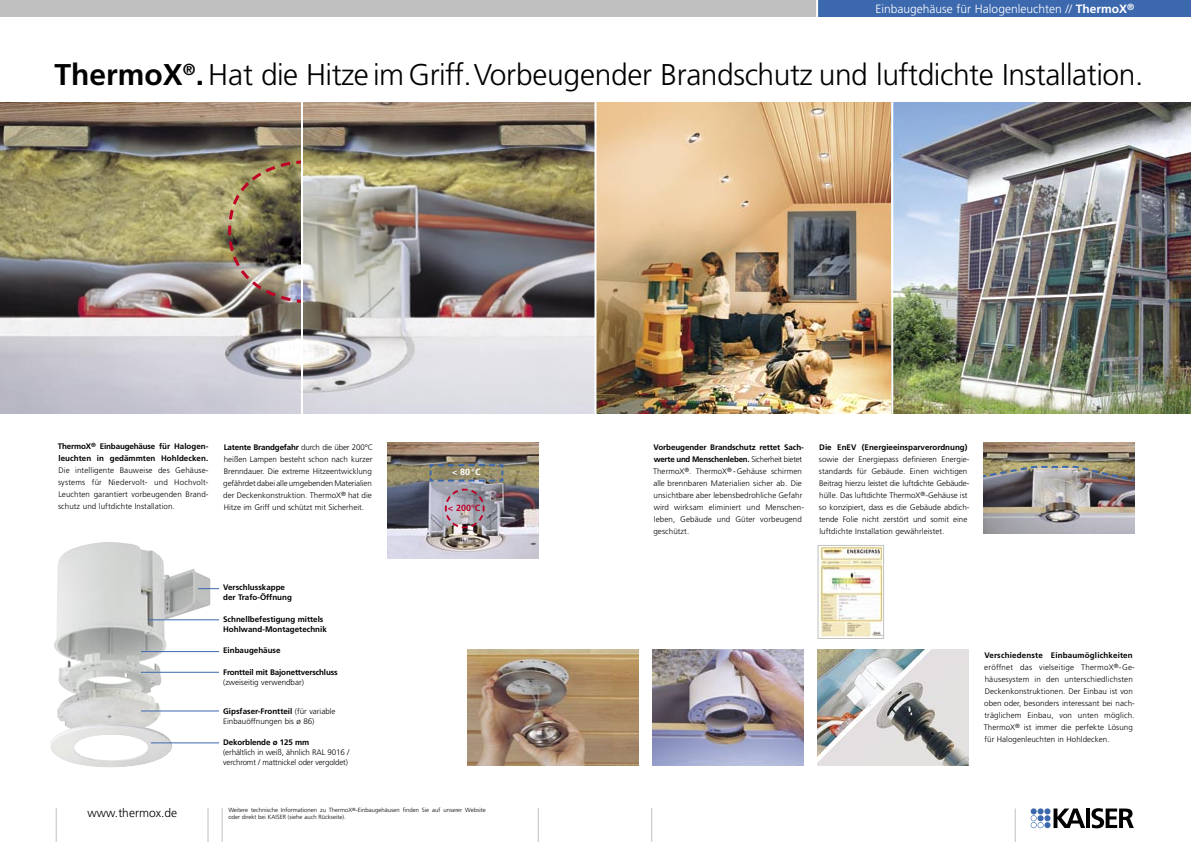
<style>
.page{position:relative;width:1191px;height:842px;background:#fff}
.page>*{position:absolute;margin:0;border:0;box-sizing:border-box;transform-origin:0 0}
.Headline{font:300 30px "Frutiger LT";letter-spacing:-.015em;color:#000}
.t1{font:300 12px "Frutiger LT";color:#fff}
.t2{font:300 12px "Frutiger LT";color:#000}
.t3{font:700 9px "Frutiger LT";color:#be0027}
.t4{font:700 9px "Frutiger LT";color:#fff}
.Fließtext{font:300 8px/12px "Frutiger LT";letter-spacing:.01em;color:#000}
.Beschriftung{font:300 8px/10px "Frutiger LT";letter-spacing:-.015em;color:#000}
.Beschriftung-2{font:700 8px/10px "Frutiger LT";color:#000}
.Beschriftung-3{font:700 8px/10px "Frutiger LT";letter-spacing:-.02em;color:#000}
.t5{font:300 6px/6.5px "Frutiger LT";color:#000}
.s1{font-weight:700}
.s2{font-weight:300}
</style>
<div class="page">
<div style="left:0;top:0;width:595px;height:17px;background:#c0c0c0"></div>
<hr style="left:207px;top:808px;width:1px;height:34px;background:#c0c0c0">
<hr style="left:56px;top:808px;width:1px;height:34px;background:#c0c0c0">
<hr style="left:222px;top:808px;width:1px;height:34px;background:#c0c0c0">
<hr style="left:538px;top:808px;width:1px;height:34px;background:#c0c0c0">
<div style="left:816px;top:0;width:375px;height:17px;background:#3c68ae"></div>
<div style="left:595px;top:0;width:221px;height:17px;background:#c0c0c0"></div>
<hr style="left:816px;top:0;width:2px;height:20px;background:#fff">
<img style="left:0;top:102px;width:1191px;height:312px">
<img style="left:652px;top:649px;width:151px;height:116px">
<img style="left:817px;top:649px;width:152px;height:116px">
<hr style="left:651px;top:808px;width:1px;height:34px;background:#c0c0c0">
<hr style="left:891px;top:99px;width:2px;height:316px;background:#fff">
<img style="left:227px;top:159px;width:77px;height:145px">
<hr style="left:301px;top:99px;width:2px;height:318px;background:#fff">
<hr style="left:594px;top:99px;width:2px;height:316px;background:#fff">
<hr style="left:1086px;top:808px;width:4px;height:20px;background:#000">
<svg style="left:1091px;top:808px;width:42px;height:20px"></svg>
<svg style="left:1030px;top:808px;width:55px;height:20px"></svg>
<hr style="left:1014px;top:808px;width:1px;height:34px;background:#c0c0c0">
<img style="left:819px;top:547px;width:63px;height:90px">
<div style="left:817px;top:545px;width:67px;height:94px;border:1px solid #c0c0c0"></div>
<img style="left:387px;top:442px;width:152px;height:116px">
<img style="left:428px;top:463px;width:76px;height:66px">
<img style="left:54px;top:542px;width:156px;height:146px">
<img style="left:57px;top:688px;width:104px;height:36px">
<img style="left:50px;top:724px;width:125px;height:43px">
<svg style="left:198px;top:588px;width:21px;height:1px"></svg>
<hr style="left:141px;top:672px;width:78px;height:1px;background:#3c68ae">
<hr style="left:141px;top:711px;width:78px;height:1px;background:#3c68ae">
<hr style="left:148px;top:620px;width:71px;height:1px;background:#3c68ae">
<hr style="left:141px;top:651px;width:78px;height:1px;background:#3c68ae">
<hr style="left:151px;top:743px;width:68px;height:1px;background:#3c68ae">
<img style="left:468px;top:649px;width:170px;height:116px">
<img style="left:983px;top:442px;width:151px;height:92px">
<img style="left:983px;top:465px;width:152px;height:17px">
<p class="t1" style="left:875px;top:2px;width:260px">Einbaugehäuse für Halogenleuchten // <span class="s1">ThermoX</span><sup>®</sup></p>
<p class="Headline" style="left:54px;top:58px;width:1090px"><span class="s1">ThermoX</span><sup>®</sup><span class="s1">.</span>Hat die Hitze im Griff.Vorbeugender Brandschutz und luftdichte Installation.</p>
<p class="Fließtext" style="left:58px;top:441px;width:152px;text-align:justify"><span class="s1">ThermoX</span><sup>®</sup> <span class="s1">Einbaugehäuse für Halogen&shy;leuchten in gedämmten Hohldecken.<br></span>Die intelligente Bauweise des Gehäuse&shy;systems für Niedervolt- und Hochvolt-Leuchten garantiert vorbeugenden Brand&shy;schutz und luftdichte Installation.</p>
<p class="Fließtext" style="left:223px;top:442px;width:151px"><span class="s1">Latente Brandgefahr</span> durch die über 200°C heißen Lampen besteht schon nach kurzer Brenndauer. Die extreme Hitzeentwicklung gefährdet dabei alle umgebenden Materialien der Deckenkonstruktion. ThermoX<sup>®</sup> hat die Hitze im Griff und schützt mit Sicherheit.</p>
<p class="t4" style="left:452px;top:467px;width:30px">&lt; 80°C</p>
<p class="t3" style="left:448px;top:502px;width:34px">&lt; 200°C</p>
<p class="t2" style="left:88px;top:806px;width:91px">www.thermox.de</p>
<p class="Beschriftung-2" style="left:223px;top:582px;width:63px">Verschlusskappe</p>
<p class="Beschriftung-2" style="left:223px;top:592px;width:70px">der Trafo-Öffnung</p>
<p class="Beschriftung-2" style="left:223px;top:614px;width:105px">Schnellbefestigung mittels<br>Hohlwand-Montagetechnik</p>
<p class="Beschriftung-2" style="left:223px;top:646px;width:59px">Einbaugehäuse</p>
<p class="Beschriftung-3" style="left:223px;top:667px;width:116px">Frontteil mit Bajonettverschluss <span class="s2">(zweiseitig verwendbar)</span></p>
<p class="Beschriftung" style="left:223px;top:706px;width:114px"><span class="s1">Gipsfaser-Frontteil</span> (für variable<br>Einbauöffnungen bis ø 86)</p>
<p class="Beschriftung" style="left:223px;top:737px;width:128px"><span class="s1">Dekorblende ø 125 mm<br></span>(erhältlich in weiß, ähnlich RAL 9016 / verchromt / mattnickel oder vergoldet)</p>
<p class="t5" style="left:228px;top:807px;width:259px">Weitere technische Informationen zu ThermoX<sup>®</sup>-Einbaugehäusen finden Sie auf unserer Website oder direkt bei KAISER (siehe auch Rückseite).</p>
<p class="Fließtext" style="left:653px;top:442px;width:152px"><span class="s1">Vorbeugender Brandschutz rettet Sach&shy;werte und Menschenleben.</span> Sicherheit bietet ThermoX<sup>®</sup>. ThermoX<sup>®</sup> -Gehäuse schirmen alle brennbaren Materialien sicher ab. Die unsichtbare aber lebensbedrohliche Gefahr wird wirksam eliminiert und Menschen&shy;leben, Gebäude und Güter vorbeugend geschützt.</p>
<p class="Fließtext" style="left:819px;top:442px;width:152px"><span class="s1">Die EnEV (Energieeinsparverordnung) </span>sowie der Energiepass definieren Energie&shy;standards für Gebäude. Einen wichtigen Beitrag hierzu leistet die luftdichte Gebäude&shy;hülle. Das luftdichte ThermoX<sup>®</sup>-Gehäuse ist so konzipiert, dass es die Gebäude abdich&shy;tende Folie nicht zerstört und somit eine luftdichte Installation gewährleistet.</p>
<p class="Fließtext" style="left:984px;top:649px;width:152px"><span class="s1">Verschiedenste Einbaumöglichkeiten </span>eröffnet das vielseitige ThermoX<sup>®</sup>-Ge&shy;häusesystem in den unterschiedlichsten Deckenkonstruktionen. Der Einbau ist von oben oder, besonders interessant bei nach&shy;träglichem Einbau, von unten möglich.<br>ThermoX<sup>®</sup> ist immer die perfekte Lösung für Halogenleuchten in Hohldecken.</p>
</div>
